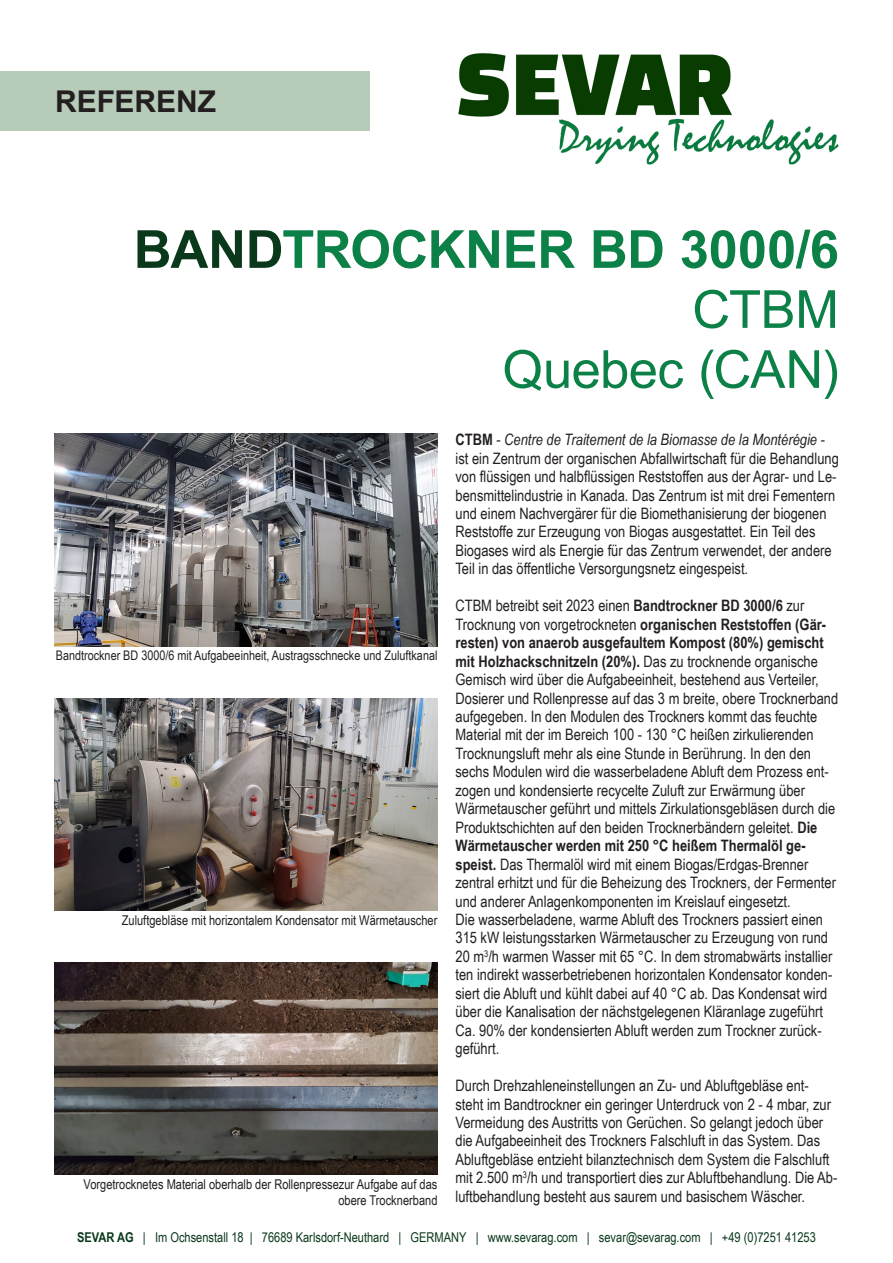
<style>
.page{position:relative;width:893px;height:1263px;background:#fff}
.page>*{position:absolute;margin:0;border:0;box-sizing:border-box;transform-origin:0 0}
.t1{font:700 52.5px "Arial";letter-spacing:-.01em;color:#0b8047}
.t2{font:52.5px/60px "Arial";letter-spacing:-.01em;color:#0b8047;text-align:right}
.t3{font:700 30px "Arial";letter-spacing:-.005em;color:#231f20}
.t4{font:15.75px/18.5px "Arial Narrow";color:#231f20}
.t5{font:13.5px "Arial Narrow";color:#231f20}
.t6{font:13.5px "Arial Narrow";color:#09381a}
.t7{font:13.2px "Arial Narrow";color:#231f20}
.s1{color:#09381a}
.s2{font-weight:700}
.s3{font-style:italic}
</style>
<div class="page">
<img style="left:458px;top:53px;width:381px;height:112px">
<div style="left:0;top:71px;width:370px;height:60px;background:#b7ccb8"></div>
<img style="left:54px;top:434px;width:383px;height:212px">
<img style="left:54px;top:698px;width:383px;height:213px">
<img style="left:54px;top:962px;width:383px;height:213px">
<h2 class="t3" style="left:55px;top:81px;width:162px">REFERENZ</h2>
<p class="t1" style="left:134px;top:215px;width:707px"><span class="s1">BAND</span>TROCKNER BD 3000/6</p>
<p class="t2" style="left:502px;top:280px;width:338px">CTBM<br>Quebec (CAN)</p>
<p class="t4" style="left:455px;top:430px;width:385px"><span class="s2">CTBM</span> - <span class="s3">Centre de Traitement de la Biomasse de la Montérégie</span> - ist ein Zentrum der organischen Abfallwirtschaft für die Behandlung von flüssigen und halbflüssigen Reststoffen aus der Agrar- und Le&shy;bensmittelindustrie in Kanada. Das Zentrum ist mit drei Fementern und einem Nachvergärer für die Biomethanisierung der biogenen Reststoffe zur Erzeugung von Biogas ausgestattet. Ein Teil des Biogases wird als Energie für das Zentrum verwendet, der andere Teil in das öffentliche Versorgungsnetz eingespeist.</p>
<p class="t4" style="left:455px;top:596px;width:384px">CTBM betreibt seit 2023 einen <span class="s2">Bandtrockner BD 3000/6</span> zur Trocknung von vorgetrockneten <span class="s2">organischen Reststoffen (Gär&shy;resten) von anaerob ausgefaultem Kompost (80%) gemischt mit Holzhackschnitzeln (20%).</span> Das zu trocknende organische Gemisch wird über die Aufgabeeinheit, bestehend aus Verteiler, Dosierer und Rollenpresse auf das 3 m breite, obere Trocknerband aufgegeben. In den Modulen des Trockners kommt das feuchte Material mit der im Bereich 100 - 130 °C heißen zirkulierenden Trocknungsluft mehr als eine Stunde in Berührung. In den den sechs Modulen wird die wasserbeladene Abluft dem Prozess ent&shy;zogen und kondensierte recycelte Zuluft zur Erwärmung über</p>
<p class="t4" style="left:455px;top:799px;width:381px">Wärmetauscher geführt und mittels Zirkulationsgebläsen durch die</p>
<p class="t4" style="left:455px;top:817px;width:382px">Produktschichten auf den beiden Trocknerbändern geleitet. <span class="s2">Die Wärmetauscher werden mit 250 °C heißem Thermalöl ge&shy;speist.</span> Das Thermalöl wird mit einem Biogas/Erdgas-Brenner zentral erhitzt und für die Beheizung des Trockners, der Fermenter und anderer Anlagenkomponenten im Kreislauf eingesetzt.</p>
<p class="t4" style="left:455px;top:910px;width:378px">Die wasserbeladene, warme Abluft des Trockners passiert einen 315 kW leistungsstarken Wärmetauscher zu Erzeugung von rund 20 m<sup>3</sup>/h warmen Wasser mit 65 °C. In dem stromabwärts installier ten indirekt wasserbetriebenen horizontalen Kondensator konden&shy;siert die Abluft und kühlt dabei auf 40 °C ab. Das Kondensat wird über die Kanalisation der nächstgelegenen Kläranlage zugeführt Ca. 90% der kondensierten Abluft werden zum Trockner zurück&shy;geführt.</p>
<p class="t4" style="left:455px;top:1076px;width:383px">Durch Drehzahleneinstellungen an Zu- und Abluftgebläse ent&shy;steht im Bandtrockner ein geringer Unterdruck von 2 - 4 mbar, zur Vermeidung des Austritts von Gerüchen. So gelangt jedoch über die Aufgabeeinheit des Trockners Falschluft in das System. Das Abluftgebläse entzieht bilanztechnisch dem System die Falschluft mit 2.500 m<sup>3</sup>/h und transportiert dies zur Abluftbehandlung. Die Ab&shy;luftbehandlung besteht aus saurem und basischem Wäscher.</p>
<p class="t7" style="left:56px;top:646px;width:383px">Bandtrockner BD 3000/6 mit Aufgabeeinheit, Austragsschnecke und Zuluftkanal</p>
<p class="t5" style="left:122px;top:910px;width:317px">Zuluftgebläse mit horizontalem Kondensator mit Wärmetauscher</p>
<p class="t5" style="left:84px;top:1174px;width:355px">Vorgetrocknetes Material oberhalb der Rollenpressezur Aufgabe auf das</p>
<p class="t5" style="left:338px;top:1190px;width:101px">obere Trocknerband</p>
<p class="t6" style="left:77px;top:1227px;width:740px"><span class="s2">SEVAR AG</span> | Im Ochsenstall 18 | 76689 Karlsdorf-Neuthard | GERMANY | www.sevarag.com | sevar@sevarag.com | +49 (0)7251 41253</p>
</div>
